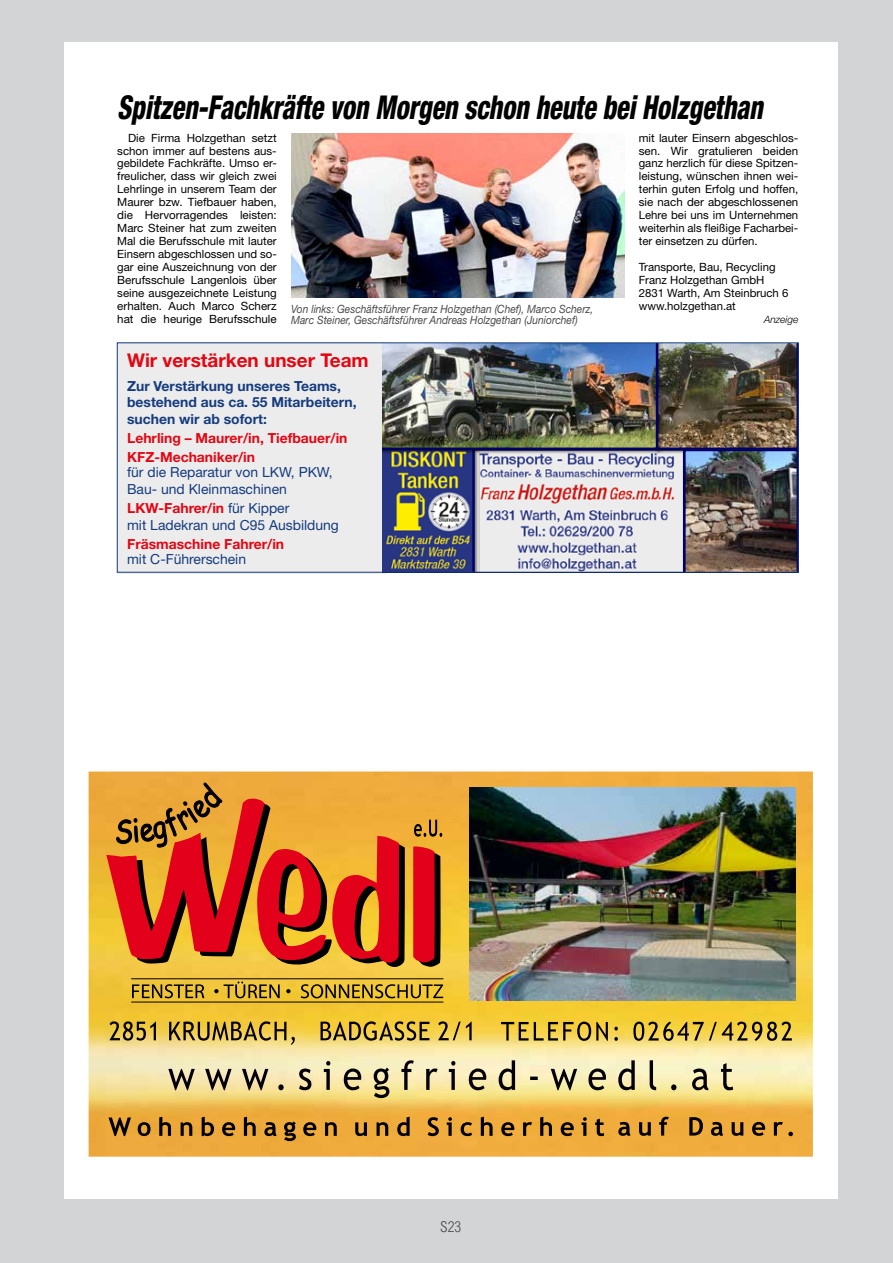
<style>
.page{position:relative;width:893px;height:1263px;background:#d3d4d5}
.page>*{position:absolute;margin:0;border:0;box-sizing:border-box;transform-origin:0 0}
.t1{font:italic 800 condensed 32.85px "Helvetica Neue LT Std";letter-spacing:-.005em;color:#000;scale:.8 1}
.t2{font:700 18.9px "Helvetica Neue LT Std";color:#e30613}
.t3{font:300 15px "Arial Nova Cond";color:#434345}
.t4{font:13.95px/16.5px "Helvetica Neue LT Std";color:#153b7e}
.t5{font:700 13.95px/16.5px "Helvetica Neue LT Std";color:#153b7e}
.t6{font:700 13.95px/19.4px "Helvetica Neue LT Std";color:#e30613}
.t7{font:11.4px/12.9px "Helvetica Neue LT Std";color:#000;text-align:justify}
.t8{font:italic 11.4px/11.4px "Helvetica Neue LT Std";color:#4a4a49;scale:.9 1}
.t9{font:italic 300 10.05px "Helvetica Neue LT Std";color:#000}
.s1{font-weight:700;color:#e30613}
</style>
<div class="page">
<div style="left:64px;top:43px;width:774px;height:1156px;background:#fff"></div>
<div style="left:119px;top:344px;width:263px;height:227px;background:#ececec"></div>
<img style="left:382px;top:344px;width:415px;height:227px">
<img style="left:291px;top:133px;width:333px;height:164px">
<div style="left:117px;top:342px;width:682px;height:231px;border:1px solid #153b7e"></div>
<img style="left:89px;top:771px;width:724px;height:386px">
<svg style="left:110px;top:1021px;width:682px;height:24px;background:#c1a748"></svg>
<svg style="left:168px;top:1060px;width:287px;height:38px;background:#d2c592"></svg>
<svg style="left:469px;top:1060px;width:264px;height:30px;background:#cbc39b"></svg>
<svg style="left:413px;top:846px;width:28px;height:121px;background:#b40f17"></svg>
<svg style="left:106px;top:782px;width:299px;height:185px;background:#d66528"></svg>
<hr style="left:131px;top:1002px;width:312px;height:1px;background:#000">
<hr style="left:131px;top:978px;width:312px;height:1px;background:#000">
<svg style="left:132px;top:984px;width:72px;height:14px"></svg>
<svg style="left:214px;top:981px;width:66px;height:17px"></svg>
<svg style="left:286px;top:989px;width:5px;height:4px"></svg>
<svg style="left:301px;top:984px;width:142px;height:14px;background:#a58823"></svg>
<img style="left:469px;top:788px;width:326px;height:212px">
<svg style="left:414px;top:820px;width:28px;height:17px"></svg>
<svg style="left:618px;top:1117px;width:175px;height:19px;background:#b6822e"></svg>
<svg style="left:355px;top:1117px;width:249px;height:19px;background:#b3802c"></svg>
<svg style="left:109px;top:1117px;width:228px;height:24px;background:#b5812d"></svg>
<h1 class="t1" style="left:117px;top:87px;width:808px">Spitzen-Fachkräfte von Morgen schon heute bei Holzgethan</h1>
<p class="t7" style="left:117px;top:131px;width:161px;text-indent:11px">Die Firma Holzgethan setzt schon immer auf bestens aus&shy;gebildete Fachkräfte. Umso er&shy;freulicher, dass wir gleich zwei Lehrlinge in unserem Team der Maurer bzw. Tiefbauer haben, die Hervorragendes leisten:<br>Marc Steiner hat zum zweiten Mal die Berufsschule mit lauter Einsern abgeschlossen und so&shy;gar eine Auszeichnung von der Berufsschule Langenlois über seine ausgezeichnete Leistung erhalten. Auch Marco Scherz hat die heurige Berufsschule</p>
<h2 class="t2" style="left:127px;top:349px;width:243px">Wir verstärken unser Team</h2>
<p class="t5" style="left:127px;top:377px;width:231px">Zur Verstärkung unseres Teams, bestehend aus ca. 55 Mitarbeitern, suchen wir ab sofort:</p>
<p class="t6" style="left:127px;top:428px;width:222px">Lehrling – Maurer/in, Tiefbauer/in<br>KFZ-Mechaniker/in</p>
<p class="t4" style="left:127px;top:464px;width:207px">für die Reparatur von LKW, PKW,<br>Bau- und Kleinmaschinen</p>
<p class="t4" style="left:127px;top:500px;width:213px"><span class="s1">LKW-Fahrer/in</span> für Kipper<br>mit Ladekran und C95 Ausbildung</p>
<p class="t6" style="left:127px;top:534px;width:159px">Fräsmaschine Fahrer/in</p>
<p class="t4" style="left:127px;top:551px;width:121px">mit C-Führerschein</p>
<p class="t8" style="left:291px;top:303px;width:337px">Von links: Geschäftsführer Franz Holzgethan (Chef), Marco Scherz,<br>Marc Steiner, Geschäftsführer Andreas Holzgethan (Juniorchef)</p>
<p class="t7" style="left:639px;top:131px;width:161px">mit lauter Einsern abgeschlos&shy;sen. Wir gratulieren beiden ganz herzlich für diese Spitzen&shy;leistung, wünschen ihnen wei&shy;terhin guten Erfolg und hoffen, sie nach der abgeschlossenen Lehre bei uns im Unternehmen weiterhin als fleißige Facharbei&shy;ter einsetzen zu dürfen.</p>
<p class="t7" style="left:639px;top:261px;width:151px;text-align:left">Transporte, Bau, Recycling<br>Franz Holzgethan GmbH<br>2831 Warth, Am Steinbruch 6 www.holzgethan.at</p>
<p class="t9" style="left:764px;top:313px;width:36px">Anzeige</p>
<h3 class="t3" style="left:440px;top:1218px;width:22px">S23</h3>
</div>
